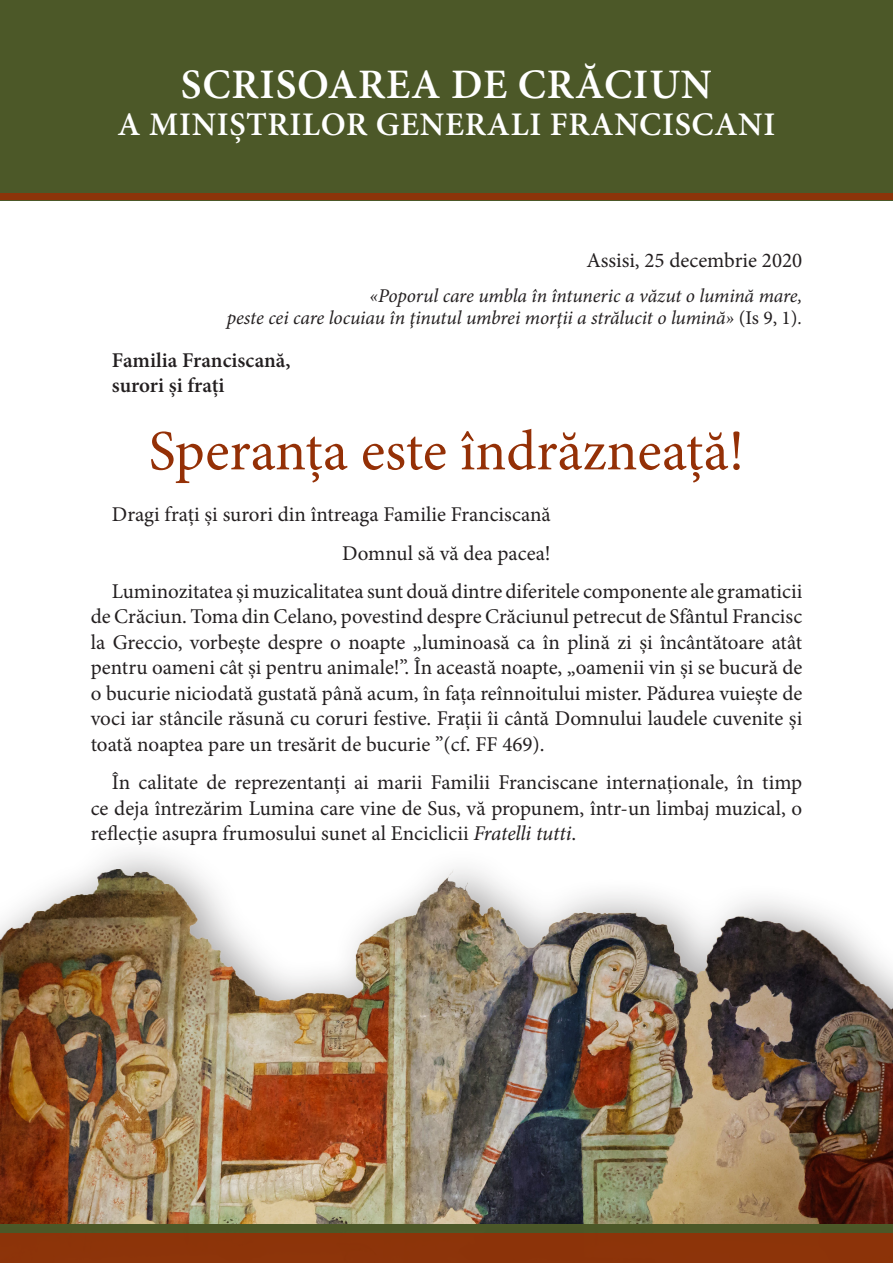
<style>
.page{position:relative;width:893px;height:1263px;background:#fff}
.page>*{position:absolute;margin:0;border:0;box-sizing:border-box;transform-origin:0 0}
.t1{font:57px "Minion Pro";color:#943006}
.t2{font:600 42px "Minion Pro";letter-spacing:.02em;color:#fff}
.t3{font:600 33px "Minion Pro";letter-spacing:.02em;color:#fff}
.Natale2020_Paragraph{font:21px/25.5px "Minion Pro";letter-spacing:-.01em;color:#231f20;text-align:justify}
.Natale2020_Paragraph-2{font:600 21px "Minion Pro";color:#231f20}
.Natale2020_Date{font:21px "Minion Pro";color:#231f20}
.Natale2020_Citazione{font:italic 19.5px "Minion Pro";letter-spacing:-.01em;color:#231f20}
.s1{font-style:normal}
.s2{font-style:italic}
</style>
<div class="page">
<div style="left:0;top:0;width:893px;height:201px;background:#4c5828"></div>
<img style="left:0;top:870px;width:893px;height:355px">
<div style="left:0;top:1225px;width:893px;height:38px;background:#4c5828"></div>
<div style="left:0;top:1233px;width:893px;height:30px;background:#8d3409"></div>
<div style="left:0;top:193px;width:893px;height:7px;background:#8c3409"></div>
<p class="t2" style="left:181px;top:55px;width:533px">SCRISOAREA DE CRĂCIUN</p>
<p class="t3" style="left:118px;top:102px;width:659px">A MINIȘTRILOR GENERALI FRANCISCANI</p>
<p class="Natale2020_Date" style="left:587px;top:246px;width:217px">Assisi, 25 decembrie 2020</p>
<p class="Natale2020_Citazione" style="left:369px;top:282px;width:434px">«Poporul care umbla în întuneric a văzut o lumină mare,</p>
<p class="Natale2020_Citazione" style="left:227px;top:305px;width:577px">peste cei care locuiau în ţinutul umbrei morţii a strălucit o lumină» <span class="s1">(Is 9, 1)</span>.</p>
<p class="Natale2020_Paragraph-2" style="left:112px;top:346px;width:180px">Familia Franciscană,</p>
<p class="Natale2020_Paragraph-2" style="left:112px;top:371px;width:114px">surori și frați</p>
<p class="t1" style="left:149px;top:413px;width:597px">Speranța este îndrăzneață!</p>
<p class="Natale2020_Paragraph" style="left:112px;top:502px;width:440px">Dragi frați și surori din întreaga Familie Franciscană</p>
<p class="Natale2020_Paragraph" style="left:342px;top:540px;width:210px">Domnul să vă dea pacea!</p>
<p class="Natale2020_Paragraph" style="left:91px;top:578px;width:713px;text-indent:21px">Luminozitatea și muzicalitatea sunt două dintre diferitele componente ale gramaticii de Crăciun. Toma din Celano, povestind despre Crăciunul petrecut de Sfântul Francisc la Greccio, vorbește despre o noapte „luminoasă ca în plină zi și încântătoare atât pentru oameni cât și pentru animale!”. În această noapte, „oamenii vin și se bucură de o bucurie niciodată gustată până acum, în fața reînnoitului mister. Pădurea vuiește de voci iar stâncile răsună cu coruri festive. Frații îi cântă Domnului laudele cuvenite și toată noaptea pare un tresărit de bucurie ”(cf. FF 469).</p>
<p class="Natale2020_Paragraph" style="left:91px;top:770px;width:713px;text-indent:21px">În calitate de reprezentanți ai marii Familii Franciscane internaționale, în timp ce deja întrezărim Lumina care vine de Sus, vă propunem, într-un limbaj muzical, o reflecție asupra frumosului sunet al Enciclicii <span class="s2">Fratelli tutti</span>.</p>
</div>
